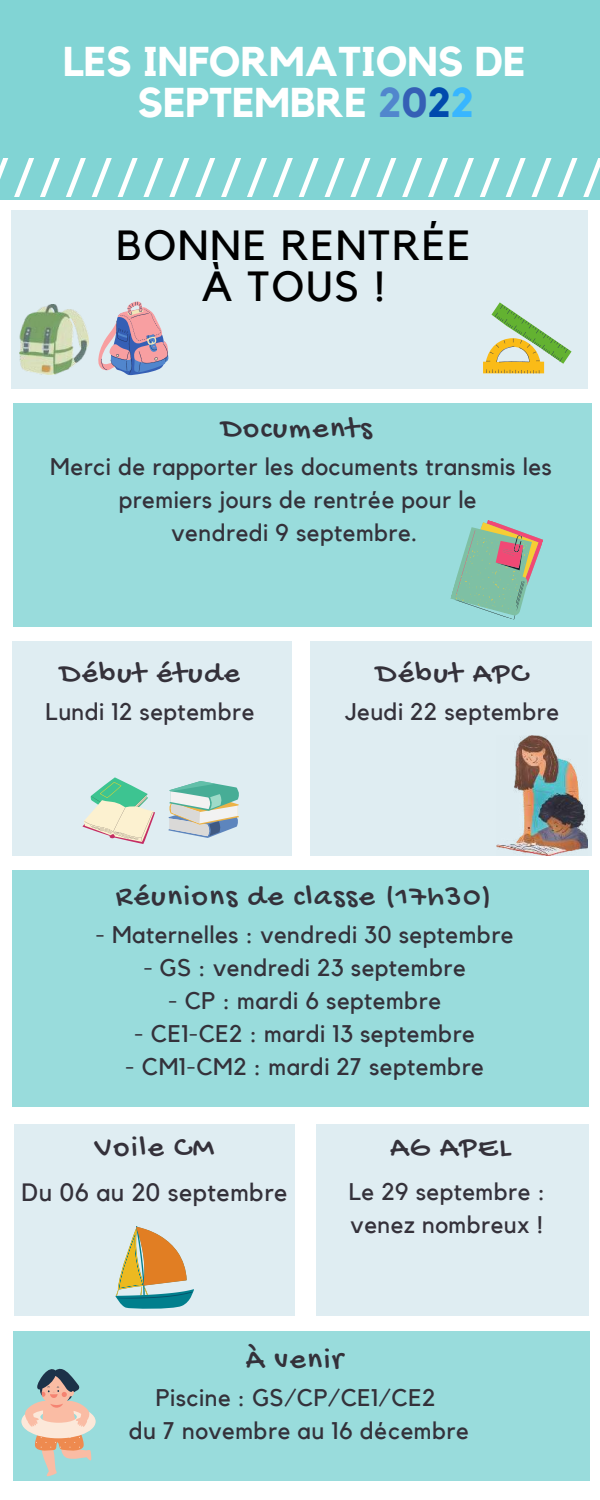
<style>
.page{position:relative;width:600px;height:1500px;background:#fff}
.page>*{position:absolute;margin:0;border:0;box-sizing:border-box;transform-origin:0 0}
.t1{font:42px/41.2px "Kollektif";letter-spacing:.05em;color:#000;text-align:center}
.t2{font:700 41.5px/41.2px "Kollektif";color:#fff;text-align:center}
.t3{font:31px "Gochi Hand";letter-spacing:.05em;color:#34313a}
.t4{font:25px "Kollektif";letter-spacing:.02em;color:#34313a}
.t5{font:24px/33px "Kollektif";letter-spacing:.02em;color:#34313a;text-align:center}
.s1{color:#5186cd}
.s2{color:#355fb5}
.s3{color:#004aad}
.s4{color:#38b6ff}
</style>
<div class="page">
<div style="left:0;top:0;width:600px;height:200px;background:#81d4d4"></div>
<svg style="left:0;top:159px;width:600px;height:37px"></svg>
<div style="left:316px;top:1124px;width:272px;height:192px;background:#dfedf2"></div>
<div style="left:12px;top:642px;width:280px;height:214px;background:#dfedf2"></div>
<div style="left:310px;top:642px;width:282px;height:214px;background:#dfedf2"></div>
<div style="left:13px;top:404px;width:579px;height:223px;background:#99dcdc"></div>
<div style="left:12px;top:870px;width:577px;height:236px;background:#99dcdc"></div>
<div style="left:15px;top:1124px;width:280px;height:192px;background:#dfedf2"></div>
<svg style="left:450px;top:520px;width:93px;height:100px"></svg>
<img style="left:496px;top:735px;width:92px;height:121px">
<div style="left:14px;top:1332px;width:576px;height:149px;background:#99dcdc"></div>
<svg style="left:21px;top:1368px;width:75px;height:108px"></svg>
<div style="left:12px;top:211px;width:576px;height:178px;background:#dfedf2"></div>
<svg style="left:168px;top:781px;width:71px;height:57px"></svg>
<svg style="left:82px;top:777px;width:73px;height:67px"></svg>
<img style="left:20px;top:305px;width:69px;height:70px">
<svg style="left:483px;top:302px;width:89px;height:72px"></svg>
<svg style="left:98px;top:301px;width:70px;height:74px"></svg>
<svg style="left:115px;top:1226px;width:79px;height:83px"></svg>
<h2 class="t2" style="left:63px;top:41px;width:464px">LES INFORMATIONS DE<br>SEPTEMBRE <span class="s1">2</span><span class="s2">0</span><span class="s3">2</span><span class="s4">2</span></h2>
<h1 class="t1" style="left:116px;top:225px;width:356px">BONNE RENTRÉE<br>À TOUS !</h1>
<p class="t3" style="left:221px;top:412px;width:152px">Documents</p>
<p class="t5" style="left:50px;top:450px;width:503px">Merci de rapporter les documents transmis les premiers jours de rentrée pour le<br>vendredi 9 septembre.</p>
<p class="t3" style="left:60px;top:657px;width:181px">Début étude</p>
<p class="t5" style="left:46px;top:696px;width:210px">Lundi 12 septembre</p>
<p class="t3" style="left:376px;top:657px;width:153px">Début APC</p>
<p class="t5" style="left:345px;top:696px;width:216px">Jeudi 22 septembre</p>
<p class="t3" style="left:116px;top:880px;width:377px">Réunions de classe (17h30)</p>
<p class="t5" style="left:96px;top:918px;width:420px">- Maternelles : vendredi 30 septembre</p>
<p class="t5" style="left:144px;top:951px;width:324px">- GS : vendredi 23 septembre</p>
<p class="t5" style="left:168px;top:984px;width:274px">- CP : mardi 6 septembre</p>
<p class="t5" style="left:134px;top:1017px;width:342px">- CE1-CE2 : mardi 13 septembre</p>
<p class="t5" style="left:125px;top:1050px;width:360px">- CM1-CM2 : mardi 27 septembre</p>
<p class="t3" style="left:95px;top:1131px;width:121px">Voile CM</p>
<p class="t4" style="left:21px;top:1177px;width:268px">Du 06 au 20 septembre</p>
<p class="t3" style="left:390px;top:1131px;width:122px">AG APEL</p>
<p class="t5" style="left:349px;top:1175px;width:198px;text-align:left">Le 29 septembre : venez nombreux !</p>
<p class="t3" style="left:246px;top:1343px;width:99px">À venir</p>
<p class="t5" style="left:129px;top:1381px;width:342px">Piscine : GS/CP/CE1/CE2<br>du 7 novembre au 16 décembre</p>
</div>
